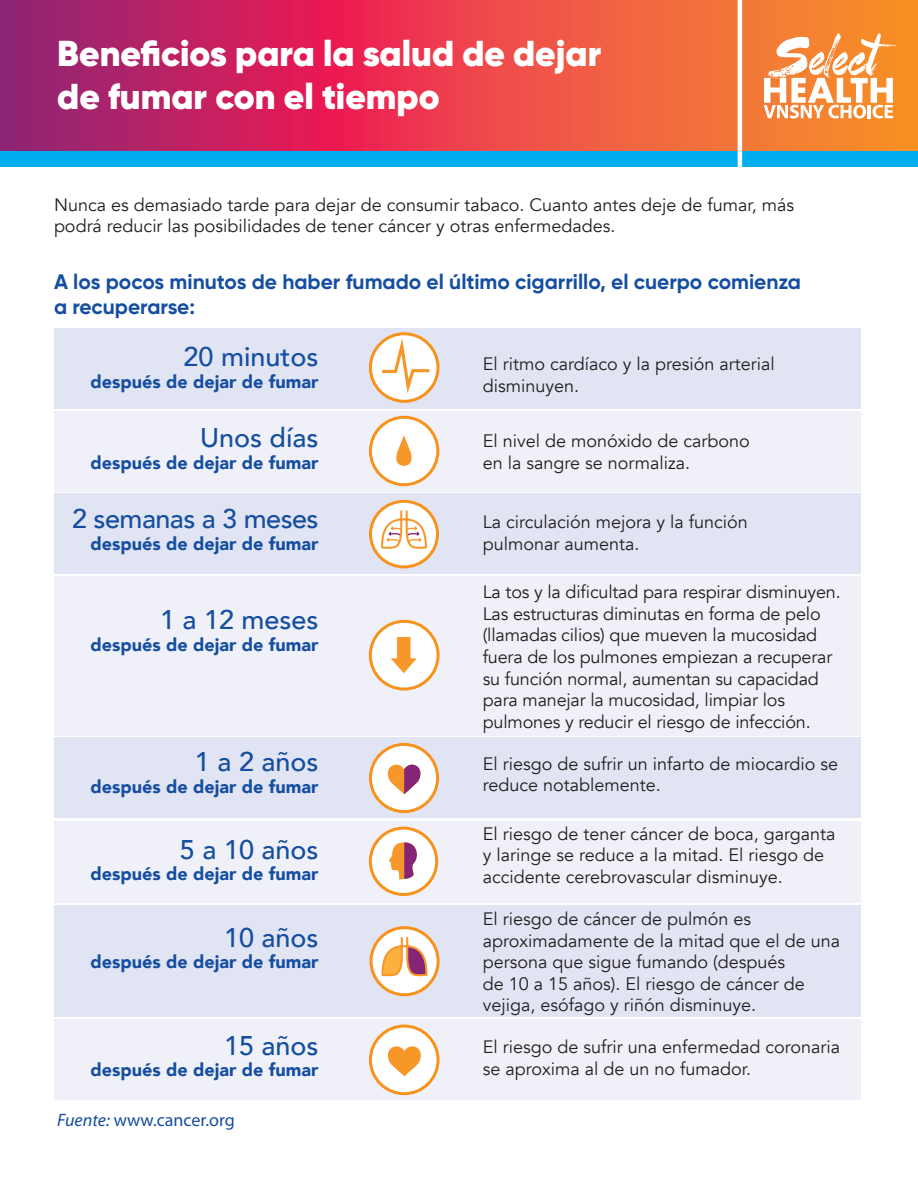
<style>
.page{position:relative;width:918px;height:1188px;background:#fff}
.page>*{position:absolute;margin:0;border:0;box-sizing:border-box;transform-origin:0 0}
.t1{font:900 36px/43.2px "Gilroy";color:#fff}
.t2{font:500 27px "Avenir";color:#154ea1}
.t3{font:500 27px "Avenir";letter-spacing:-.02em;color:#154ea1}
.t4{font:700 21px/25.2px "Gilroy";color:#154ea1}
.t5{font:18px/21.6px "Avenir";color:#231f20}
.t6{font:900 18px "Avenir";color:#154ea1}
.t7{font:18px "Myriad Pro";color:#154ea1}
.s1{font-style:italic}
</style>
<div class="page">
<svg style="left:0;top:0;width:918px;height:151px;background:#db434f"></svg>
<div style="left:0;top:151px;width:918px;height:15px;background:#00aeef"></div>
<hr style="left:738px;top:0;width:4px;height:177px;background:#fff">
<svg style="left:764px;top:33px;width:134px;height:85px"></svg>
<div style="left:54px;top:328px;width:807px;height:80px;background:#e1e4f2"></div>
<div style="left:54px;top:411px;width:807px;height:80px;background:#f0f1f8"></div>
<div style="left:54px;top:494px;width:807px;height:80px;background:#e1e4f2"></div>
<div style="left:54px;top:738px;width:807px;height:80px;background:#e1e4f2"></div>
<div style="left:54px;top:821px;width:807px;height:81px;background:#f0f1f8"></div>
<div style="left:54px;top:1019px;width:807px;height:80px;background:#f0f1f8"></div>
<div style="left:54px;top:905px;width:807px;height:112px;background:#e1e4f2"></div>
<div style="left:54px;top:576px;width:807px;height:160px;background:#f0f1f8"></div>
<div style="left:370px;top:1026px;width:68px;height:68px;background:#fff;border-radius:50%"></div>
<div style="left:369px;top:1025px;width:71px;height:70px;border:3px solid #f7931d;border-radius:50%"></div>
<svg style="left:388px;top:1046px;width:33px;height:30px"></svg>
<svg style="left:370px;top:744px;width:68px;height:68px"></svg>
<div style="left:369px;top:743px;width:70px;height:70px;border:3px solid #f7931d;border-radius:50%"></div>
<svg style="left:370px;top:334px;width:68px;height:67px"></svg>
<div style="left:369px;top:332px;width:70px;height:71px;border:3px solid #f7931d;border-radius:50%"></div>
<svg style="left:379px;top:332px;width:53px;height:69px;background:#fae8d3"></svg>
<div style="left:370px;top:417px;width:68px;height:68px;background:#fff;border-radius:50%"></div>
<div style="left:369px;top:416px;width:70px;height:70px;border:3px solid #f7931d;border-radius:50%"></div>
<svg style="left:396px;top:435px;width:16px;height:31px"></svg>
<svg style="left:370px;top:621px;width:68px;height:68px"></svg>
<div style="left:369px;top:620px;width:71px;height:71px;border:3px solid #f7931d;border-radius:50%"></div>
<svg style="left:370px;top:501px;width:68px;height:66px"></svg>
<div style="left:369px;top:500px;width:70px;height:68px;border:3px solid #f7931d;border-radius:50%"></div>
<svg style="left:371px;top:928px;width:67px;height:67px"></svg>
<div style="left:370px;top:926px;width:70px;height:70px;border:3px solid #f7931d;border-radius:50%"></div>
<svg style="left:370px;top:828px;width:67px;height:66px"></svg>
<div style="left:369px;top:827px;width:69px;height:69px;border:3px solid #f7931d;border-radius:50%"></div>
<svg style="left:380px;top:509px;width:49px;height:469px"></svg>
<h2 class="t1" style="left:57px;top:32px;width:546px">Beneficios para la salud de dejar de fumar con el tiempo</h2>
<p class="t5" style="left:54px;top:194px;width:742px">Nunca es demasiado tarde para dejar de consumir tabaco. Cuanto antes deje de fumar, más podrá reducir las posibilidades de tener cáncer y otras enfermedades.</p>
<h3 class="t4" style="left:54px;top:269px;width:748px">A los pocos minutos de haber fumado el último cigarrillo, el cuerpo comienza a recuperarse:</h3>
<p class="t2" style="left:184px;top:333px;width:137px">20 minutos</p>
<p class="t6" style="left:91px;top:366px;width:229px">después de dejar de fumar</p>
<p class="t5" style="left:483px;top:353px;width:293px">El ritmo cardíaco y la presión arterial disminuyen.</p>
<p class="t2" style="left:200px;top:414px;width:120px">Unos días</p>
<p class="t6" style="left:91px;top:447px;width:229px">después de dejar de fumar</p>
<p class="t3" style="left:72px;top:495px;width:248px">2 semanas a 3 meses</p>
<p class="t6" style="left:91px;top:528px;width:229px">después de dejar de fumar</p>
<p class="t2" style="left:160px;top:596px;width:160px">1 a 12 meses</p>
<p class="t6" style="left:91px;top:629px;width:229px">después de dejar de fumar</p>
<p class="t2" style="left:195px;top:738px;width:125px">1 a 2 años</p>
<p class="t6" style="left:91px;top:771px;width:229px">después de dejar de fumar</p>
<p class="t2" style="left:180px;top:826px;width:140px">5 a 10 años</p>
<p class="t6" style="left:91px;top:859px;width:229px">después de dejar de fumar</p>
<p class="t2" style="left:224px;top:914px;width:96px">10 años</p>
<p class="t6" style="left:91px;top:946px;width:229px">después de dejar de fumar</p>
<p class="t2" style="left:224px;top:1022px;width:96px">15 años</p>
<p class="t6" style="left:91px;top:1054px;width:229px">después de dejar de fumar</p>
<p class="t7" style="left:57px;top:1109px;width:179px"><span class="s1">Fuente:</span> www.cancer.org</p>
<p class="t5" style="left:483px;top:430px;width:269px">El nivel de monóxido de carbono en la sangre se normaliza.</p>
<p class="t5" style="left:483px;top:511px;width:267px">La circulación mejora y la función pulmonar aumenta.</p>
<p class="t5" style="left:483px;top:582px;width:360px">La tos y la dificultad para respirar disminuyen.<br>Las estructuras diminutas en forma de pelo (llamadas cilios) que mueven la mucosidad fuera de los pulmones empiezan a recuperar su función normal, aumentan su capacidad para manejar la mucosidad, limpiar los pulmones y reducir el riesgo de infección.</p>
<p class="t5" style="left:483px;top:753px;width:357px">El riesgo de sufrir un infarto de miocardio se reduce notablemente.</p>
<p class="t5" style="left:483px;top:823px;width:354px">El riesgo de tener cáncer de boca, garganta y laringe se reduce a la mitad. El riesgo de accidente cerebrovascular disminuye.</p>
<p class="t5" style="left:483px;top:908px;width:359px">El riesgo de cáncer de pulmón es aproximadamente de la mitad que el de una persona que sigue fumando (después<br>de 10 a 15 años). El riesgo de cáncer de vejiga, esófago y riñón disminuye.</p>
<p class="t5" style="left:483px;top:1037px;width:359px">El riesgo de sufrir una enfermedad coronaria se aproxima al de un no fumador.</p>
</div>
